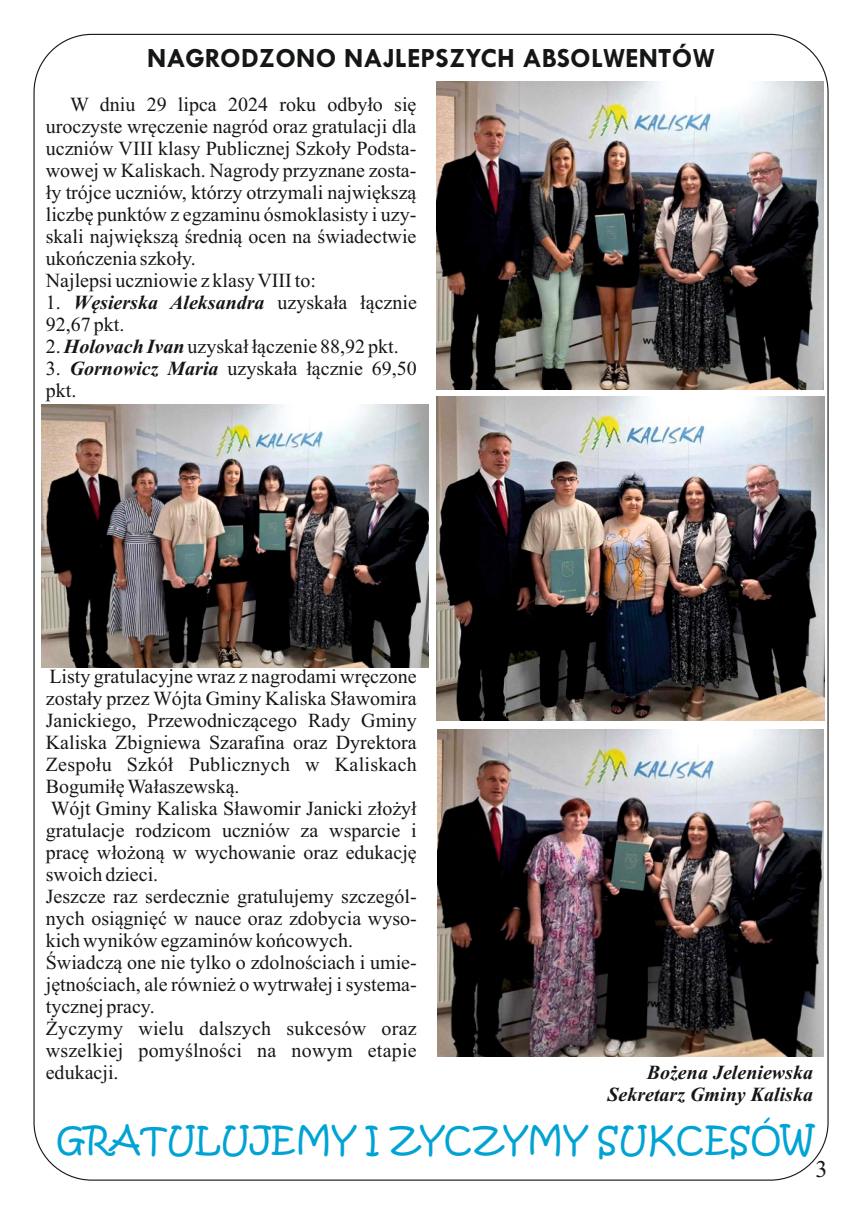
<style>
.page{position:relative;width:862px;height:1214px;background:#fff}
.page>*{position:absolute;margin:0;border:0;box-sizing:border-box;transform-origin:0 0}
.t1{font:34px "Kristen ITC";letter-spacing:.005em;color:#00a3d4}
.t2{font:700 28px "Tw Cen";letter-spacing:.005em;color:#151616}
.t3{font:24px "Times New Roman";color:#151616}
.t4{font:20px/22px "Times New Roman";color:#151616}
.t5{font:italic 700 20px/22px "Times New Roman";color:#151616;text-align:right}
.s1{font-weight:700;font-style:italic}
</style>
<div class="page">
<img style="left:436px;top:81px;width:388px;height:308px">
<img style="left:436px;top:396px;width:389px;height:324px">
<img style="left:438px;top:729px;width:386px;height:327px">
<img style="left:41px;top:404px;width:387px;height:263px">
<h2 class="t2" style="left:147px;top:48px;width:569px">NAGRODZONO NAJLEPSZYCH ABSOLWENTÓW</h2>
<p class="t4" style="left:46px;top:95px;width:372px;text-indent:24px">W dniu 29 lipca 2024 roku odbyło się uroczyste wręczenie nagród oraz gratulacji dla uczniów VIII klasy Publicznej Szkoły Podsta&shy;wowej w Kaliskach. Nagrody przyznane zosta&shy;ły trójce uczniów, którzy otrzymali największą liczbę punktów z egzaminu ósmoklasisty i uzy&shy;skali największą średnią ocen na świadectwie ukończenia szkoły.<br>Najlepsi uczniowie z klasy VIII to:</p>
<p class="t4" style="left:46px;top:293px;width:372px">1. <span class="s1">Węsierska Aleksandra</span> uzyskała łącznie<br>92,67 pkt.</p>
<p class="t4" style="left:46px;top:337px;width:354px">2. <span class="s1">Holovach Ivan</span>uzyskał łączenie 88,92 pkt.</p>
<p class="t4" style="left:46px;top:359px;width:372px">3. <span class="s1">Gornowicz Maria</span> uzyskała łącznie 69,50 pkt.</p>
<p class="t4" style="left:46px;top:667px;width:372px">Listy gratulacyjne wraz z nagrodami wręczone zostały przez Wójta Gminy Kaliska Sławomira Janickiego, Przewodniczącego Rady Gminy Kaliska Zbigniewa Szarafina oraz Dyrektora Zespołu Szkół Publicznych w Kaliskach Bogumiłę Wałaszewską.<br>Wójt Gminy Kaliska Sławomir Janicki złożył gratulacje rodzicom uczniów za wsparcie i pracę włożoną w wychowanie oraz edukację swoich dzieci.<br>Jeszcze raz serdecznie gratulujemy szczegól&shy;nych osiągnięć w nauce oraz zdobycia wyso&shy;kich wyników egzaminów końcowych.<br>Świadczą one nie tylko o zdolnościach i umie&shy;jętnościach, ale również o wytrwałej i systema&shy;tycznej pracy.<br>Życzymy wielu dalszych sukcesów oraz wszelkiej pomyślności na nowym etapie edukacji.</p>
<p class="t5" style="left:607px;top:1063px;width:207px">Bożena Jeleniewska<br>Sekretarz Gminy Kaliska</p>
<h1 class="t1" style="left:57px;top:1116px;width:758px">GRATULUJEMY I ZYCZYMY SUKCESÓW</h1>
<p class="t3" style="left:815px;top:1160px;width:13px">3</p>
</div>
